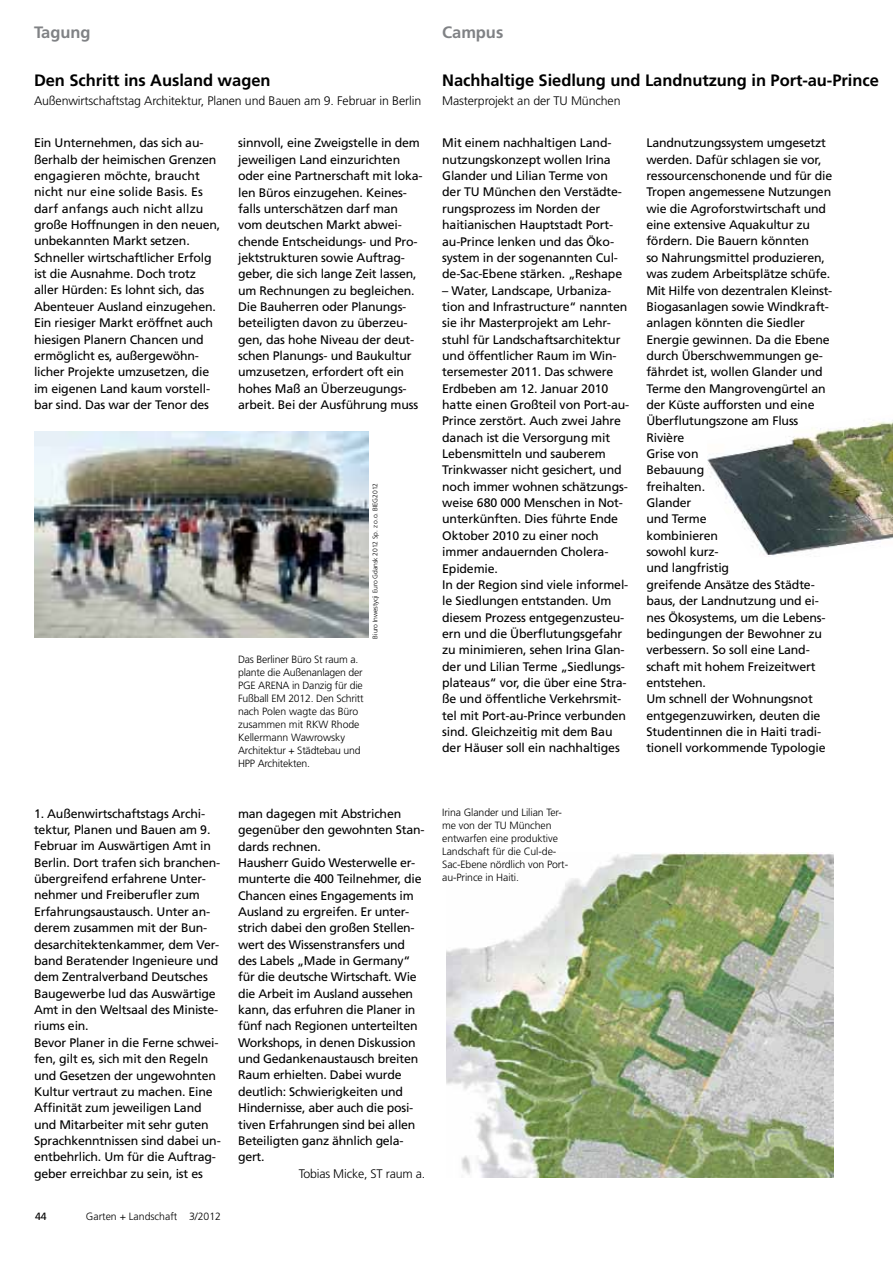
<style>
.page{position:relative;width:893px;height:1263px;background:#fff}
.page>*{position:absolute;margin:0;border:0;box-sizing:border-box;transform-origin:0 0}
.t1{font:700 16.5px "Frutiger";letter-spacing:-.005em;color:#000}
.t2{font:700 16.5px "Frutiger";letter-spacing:-.005em;color:#808285}
.t3{font:12.3px/16.4px "Frutiger";letter-spacing:-.015em;color:#000}
.t4{font:300 12.3px "Frutiger";letter-spacing:-.01em;color:#000}
.t5{font:300 10.5px/13px "Frutiger";letter-spacing:-.01em;color:#000}
.t6{font:10.5px "Frutiger";color:#000}
.t7{font:300 6.75px "Frutiger";letter-spacing:-.01em;color:#000}
</style>
<div class="page">
<img style="left:446px;top:853px;width:387px;height:325px">
<img style="left:34px;top:431px;width:335px;height:206px">
<img style="left:707px;top:420px;width:186px;height:137px">
<h1 class="t2" style="left:34px;top:23px;width:58px">Tagung</h1>
<h1 class="t2" style="left:442px;top:22px;width:63px">Campus</h1>
<h1 class="t1" style="left:34px;top:71px;width:238px">Den Schritt ins Ausland wagen</h1>
<p class="t4" style="left:34px;top:94px;width:389px">Außenwirtschaftstag Architektur, Planen und Bauen am 9. Februar in Berlin</p>
<h1 class="t1" style="left:442px;top:71px;width:438px">Nachhaltige Siedlung und Landnutzung in Port-au-Prince</h1>
<p class="t4" style="left:442px;top:94px;width:180px">Masterprojekt an der TU München</p>
<p class="t3" style="left:34px;top:135px;width:188px">Ein Unternehmen, das sich au&shy;ßerhalb der heimischen Grenzen engagieren möchte, braucht nicht nur eine solide Basis. Es darf anfangs auch nicht allzu große Hoffnungen in den neuen, unbekannten Markt setzen.<br>Schneller wirtschaftlicher Erfolg ist die Ausnahme. Doch trotz aller Hürden: Es lohnt sich, das<br>Abenteuer Ausland einzugehen.<br>Ein riesiger Markt eröffnet auch hiesigen Planern Chancen und ermöglicht es, außergewöhn&shy;licher Projekte umzusetzen, die im eigenen Land kaum vorstell&shy;bar sind. Das war der Tenor des</p>
<p class="t3" style="left:238px;top:135px;width:186px">sinnvoll, eine Zweigstelle in dem jeweiligen Land einzurichten oder eine Partnerschaft mit loka&shy;len Büros einzugehen. Keines&shy;falls unterschätzen darf man vom deutschen Markt abwei&shy;chende Entscheidungs- und Pro&shy;jektstrukturen sowie Auftrag&shy;geber, die sich lange Zeit lassen, um Rechnungen zu begleichen.<br>Die Bauherren oder Planungs&shy;beteiligten davon zu überzeu&shy;gen, das hohe Niveau der deut&shy;schen Planungs- und Baukultur umzusetzen, erfordert oft ein hohes Maß an Überzeugungs&shy;arbeit. Bei der Ausführung muss</p>
<p class="t3" style="left:442px;top:135px;width:181px">Mit einem nachhaltigen Land&shy;nutzungskonzept wollen Irina<br>Glander und Lilian Terme von der TU München den Verstädte&shy;rungsprozess im Norden der haitianischen Hauptstadt Port&shy;au-Prince lenken und das Öko&shy;system in der sogenannten Cul&shy;de-Sac-Ebene stärken. „Reshape</p>
<p class="t3" style="left:442px;top:282px;width:188px">– Water, Landscape, Urbaniza&shy;tion and Infrastructure“ nannten sie ihr Masterprojekt am Lehr&shy;stuhl für Landschaftsarchitektur und öffentlicher Raum im Win&shy;tersemester 2011. Das schwere<br>Erdbeben am 12. Januar 2010 hatte einen Großteil von Port-au-<br>Prince zerstört. Auch zwei Jahre danach ist die Versorgung mit<br>Lebensmitteln und sauberem<br>Trinkwasser nicht gesichert, und noch immer wohnen schätzungs&shy;weise 680 000 Menschen in Not&shy;unterkünften. Dies führte Ende<br>Oktober 2010 zu einer noch immer andauernden Cholera-<br>Epidemie.<br>In der Region sind viele informel&shy;le Siedlungen entstanden. Um diesem Prozess entgegenzusteu&shy;ern und die Überflutungsgefahr zu minimieren, sehen Irina Glan&shy;der und Lilian Terme „Siedlungs&shy;plateaus“ vor, die über eine Stra&shy;ße und öffentliche Verkehrsmit&shy;tel mit Port-au-Prince verbunden sind. Gleichzeitig mit dem Bau der Häuser soll ein nachhaltiges</p>
<p class="t7" style="left:371px;top:639px;width:157px;rotate:-90deg">Biuro Inwestycji Euro Gdansk 2012 Sp. z o.o. BIEG2012</p>
<p class="t5" style="left:238px;top:652px;width:127px">Das Berliner Büro St raum a. plante die Außenanlagen der<br>PGE ARENA in Danzig für die<br>Fußball EM 2012. Den Schritt nach Polen wagte das Büro zusammen mit RKW Rhode<br>Kellermann Wawrowsky<br>Architektur + Städtebau und<br>HPP Architekten.</p>
<p class="t3" style="left:34px;top:805px;width:188px">1. Außenwirtschaftstags Archi&shy;tektur, Planen und Bauen am 9.<br>Februar im Auswärtigen Amt in<br>Berlin. Dort trafen sich branchen&shy;übergreifend erfahrene Unter&shy;nehmer und Freiberufler zum<br>Erfahrungsaustausch. Unter an&shy;derem zusammen mit der Bun&shy;desarchitektenkammer, dem Ver&shy;band Beratender Ingenieure und dem Zentralverband Deutsches<br>Baugewerbe lud das Auswärtige<br>Amt in den Weltsaal des Ministe&shy;riums ein.<br>Bevor Planer in die Ferne schwei&shy;fen, gilt es, sich mit den Regeln und Gesetzen der ungewohnten<br>Kultur vertraut zu machen. Eine<br>Affinität zum jeweiligen Land und Mitarbeiter mit sehr guten<br>Sprachkenntnissen sind dabei un&shy;entbehrlich. Um für die Auftrag&shy;geber erreichbar zu sein, ist es</p>
<p class="t3" style="left:238px;top:805px;width:188px">man dagegen mit Abstrichen gegenüber den gewohnten Stan&shy;dards rechnen.<br>Hausherr Guido Westerwelle er&shy;munterte die 400 Teilnehmer, die<br>Chancen eines Engagements im<br>Ausland zu ergreifen. Er unter&shy;strich dabei den großen Stellen&shy;wert des Wissenstransfers und des Labels „Made in Germany“ für die deutsche Wirtschaft. Wie die Arbeit im Ausland aussehen kann, das erfuhren die Planer in fünf nach Regionen unterteilten<br>Workshops, in denen Diskussion und Gedankenaustausch breiten<br>Raum erhielten. Dabei wurde deutlich: Schwierigkeiten und<br>Hindernisse, aber auch die posi&shy;tiven Erfahrungen sind bei allen<br>Beteiligten ganz ähnlich gela&shy;gert.</p>
<p class="t4" style="left:299px;top:1166px;width:128px">Tobias Micke, ST raum a.</p>
<p class="t6" style="left:35px;top:1210px;width:13px">44</p>
<p class="t5" style="left:86px;top:1210px;width:137px">Garten + Landschaft 3/2012</p>
<p class="t5" style="left:442px;top:806px;width:127px">Irina Glander und Lilian Ter&shy;me von der TU München entwarfen eine produktive<br>Landschaft für die Cul-de-<br>Sac-Ebene nördlich von Port&shy;au-Prince in Haiti.</p>
<p class="t3" style="left:646px;top:135px;width:188px">Landnutzungssystem umgesetzt werden. Dafür schlagen sie vor, ressourcenschonende und für die<br>Tropen angemessene Nutzungen wie die Agroforstwirtschaft und eine extensive Aquakultur zu fördern. Die Bauern könnten<br>so Nahrungsmittel produzieren, was zudem Arbeitsplätze schüfe.<br>Mit Hilfe von dezentralen Kleinst-<br>Biogasanlagen sowie Windkraft&shy;anlagen könnten die Siedler<br>Energie gewinnen. Da die Ebene durch Überschwemmungen ge&shy;fährdet ist, wollen Glander und<br>Terme den Mangrovengürtel an der Küste aufforsten und eine<br>Überflutungszone am Fluss<br>Rivière<br>Grise von<br>Bebauung<br>freihalten.<br>Glander<br>und Terme<br>kombinieren<br>sowohl kurz-<br>und langfristig<br>greifende Ansätze des Städte&shy;baus, der Landnutzung und ei&shy;nes Ökosystems, um die Lebens&shy;bedingungen der Bewohner zu verbessern. So soll eine Land&shy;schaft mit hohem Freizeitwert entstehen.<br>Um schnell der Wohnungsnot entgegenzuwirken, deuten die<br>Studentinnen die in Haiti tradi&shy;tionell vorkommende Typologie</p>
</div>
